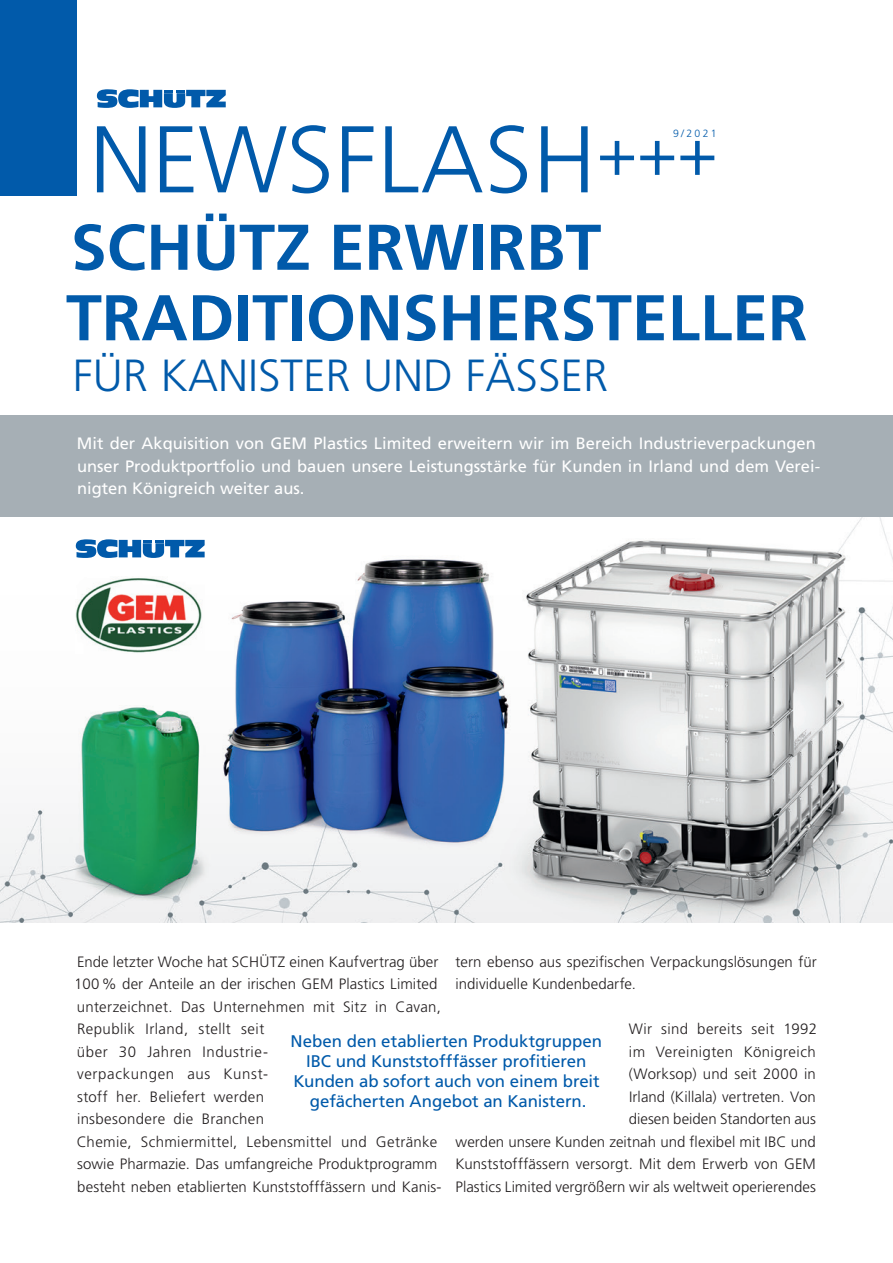
<style>
.page{position:relative;width:893px;height:1263px;background:#fff}
.page>*{position:absolute;margin:0;border:0;box-sizing:border-box;transform-origin:0 0}
.t1{font:300 94.65px "Frutiger LT Pro";letter-spacing:.01em;color:#015aaa}
.t2{font:700 64.5px/70.5px "Frutiger LT Pro";color:#015aaa}
.t3{font:300 45px "Frutiger LT Pro";color:#015aaa}
.t4{font:16.8px/20px "Frutiger LT Pro";letter-spacing:-.005em;color:#015aaa;text-align:center}
.t5{font:16.5px/22.5px "Frutiger LT Pro";color:#fff}
.t6{font:300 15px/22.5px "Frutiger LT Pro";letter-spacing:.01em;color:#231f20}
.t7{font:300 10.5px "Frutiger LT Pro";color:#015aaa}
</style>
<div class="page">
<img style="left:0;top:517px;width:893px;height:405px">
<div style="left:0;top:416px;width:893px;height:101px;background:#a6afb5"></div>
<svg style="left:76px;top:539px;width:129px;height:19px"></svg>
<img style="left:76px;top:576px;width:129px;height:78px">
<svg style="left:97px;top:89px;width:129px;height:19px"></svg>
<div style="left:0;top:0;width:77px;height:196px;background:#015aaa"></div>
<h1 class="t1" style="left:90px;top:104px;width:629px">NEWSFLASH<sup>+++</sup></h1>
<p class="t7" style="left:673px;top:127px;width:45px">9/2021</p>
<h2 class="t2" style="left:66px;top:212px;width:743px">SCHÜTZ ERWIRBT<br>TRADITIONSHERSTELLER</h2>
<h3 class="t3" style="left:73px;top:349px;width:537px">FÜR KANISTER UND FÄSSER</h3>
<p class="t5" style="left:77px;top:432px;width:745px">Mit der Akquisition von GEM Plastics Limited erweitern wir im Bereich Industrieverpackungen unser Produktportfolio und bauen unsere Leistungsstärke für Kunden in Irland und dem Verei&shy;nigten Königreich weiter aus.</p>
<p class="t6" style="left:75px;top:950px;width:368px">Ende letzter Woche hat SCHÜTZ einen Kaufvertrag über 100% der Anteile an der irischen GEM Plastics Limited unterzeichnet. Das Unternehmen mit Sitz in Cavan, Republik Irland, stellt seit<br>über 30 Jahren Industrie-<br>verpackungen aus Kunst-<br>stoff her. Beliefert werden<br>insbesondere die Branchen<br>Chemie, Schmiermittel, Lebensmittel und Getränke sowie Pharmazie. Das umfangreiche Produktprogramm besteht neben etablierten Kunststofffässern und Kanis-</p>
<p class="t6" style="left:455px;top:950px;width:363px">tern ebenso aus spezifischen Verpackungslösungen für individuelle Kundenbedarfe.</p>
<p class="t6" style="left:455px;top:1018px;width:363px;text-align:right">Wir sind bereits seit 1992<br>im Vereinigten Königreich<br>(Worksop) und seit 2000 in<br>Irland (Killala) vertreten. Von<br>diesen beiden Standorten aus<br>werden unsere Kunden zeitnah und flexibel mit IBC und Kunststofffässern versorgt. Mit dem Erwerb von GEM Plastics Limited vergrößern wir als weltweit operierendes</p>
<p class="t4" style="left:291px;top:1031px;width:313px">Neben den etablierten Produktgruppen IBC und Kunststofffässer profitieren Kunden ab sofort auch von einem breit gefächerten Angebot an Kanistern.</p>
</div>
